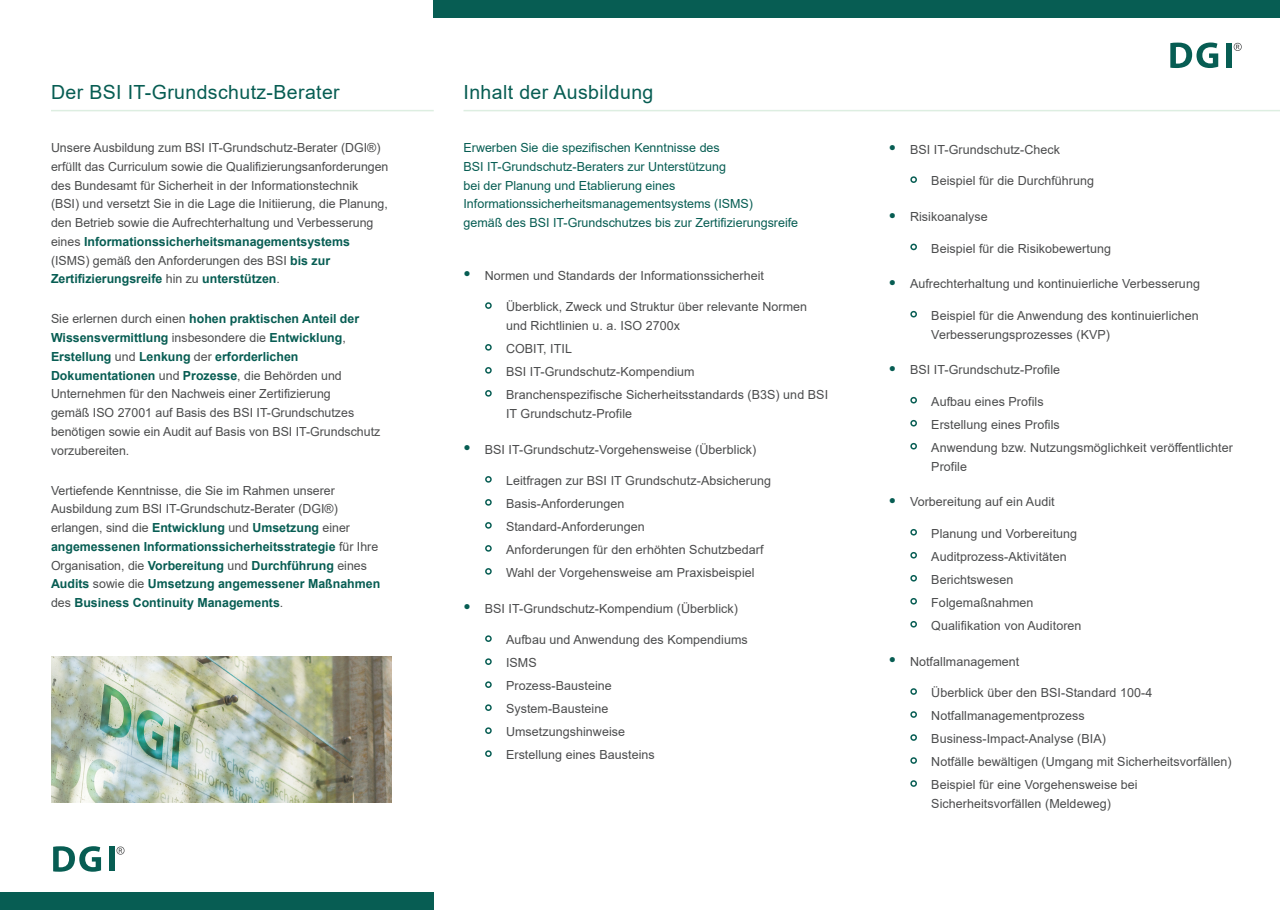
<style>
.page{position:relative;width:1280px;height:910px;background:#fff}
.page>*{position:absolute;margin:0;border:0;box-sizing:border-box;transform-origin:0 0}
.Überschrift_mit_Absa{font:19.5px "Arial";letter-spacing:.02em;color:#075d53}
.t1{font:12.45px/18.8px "Arial";letter-spacing:.005em;color:#4b4c4d}
.t2{font:12.45px/18.8px "Arial";color:#075d53}
.s1{font-weight:700;color:#075d53}
.s2{font-size:20.55px;color:#075d53}
</style>
<div class="page">
<div style="left:0;top:893px;width:434px;height:17px;background:#075d53"></div>
<div style="left:434px;top:0;width:846px;height:17px;background:#075d53"></div>
<img style="left:51px;top:657px;width:340px;height:145px">
<hr style="left:51px;top:110px;width:383px;height:1px;background:#ddeee1">
<hr style="left:463px;top:110px;width:817px;height:1px;background:#ddeee1">
<svg style="left:1170px;top:43px;width:48px;height:25px"></svg>
<div style="left:1226px;top:43px;width:6px;height:25px;background:#075d53"></div>
<svg style="left:1234px;top:43px;width:8px;height:8px"></svg>
<svg style="left:53px;top:846px;width:48px;height:26px"></svg>
<div style="left:109px;top:846px;width:6px;height:25px;background:#075d53"></div>
<svg style="left:116px;top:846px;width:9px;height:9px"></svg>
<p class="Überschrift_mit_Absa" style="left:51px;top:79px;width:290px">Der BSI IT-Grundschutz-Berater</p>
<p class="t1" style="left:51px;top:138px;width:339px">Unsere Ausbildung zum BSI IT-Grundschutz-Berater (DGI®) erfüllt das Curriculum sowie die Qualifizierungsanforderungen des Bundesamt für Sicherheit in der Informationstechnik (BSI) und versetzt Sie in die Lage die Initiierung, die Planung, den Betrieb sowie die Aufrechterhaltung und Verbesserung eines <span class="s1">Informationssicherheitsmanagementsystems </span>(ISMS) gemäß den Anforderungen des BSI <span class="s1">bis zur Zertifizierungsreife</span> hin zu <span class="s1">unterstützen</span>.</p>
<p class="t1" style="left:51px;top:309px;width:331px">Sie erlernen durch einen <span class="s1">hohen praktischen Anteil der Wissensvermittlung</span> insbesondere die <span class="s1">Entwicklung</span>, <span class="s1">Erstellung</span> und <span class="s1">Lenkung</span> der <span class="s1">erforderlichen Dokumentationen</span> und <span class="s1">Prozesse</span>, die Behörden und Unternehmen für den Nachweis einer Zertifizierung<br>gemäß ISO 27001 auf Basis des BSI IT-Grundschutzes benötigen sowie ein Audit auf Basis von BSI IT-Grundschutz vorzubereiten.</p>
<p class="t1" style="left:51px;top:481px;width:331px">Vertiefende Kenntnisse, die Sie im Rahmen unserer Ausbildung zum BSI IT-Grundschutz-Berater (DGI®) erlangen, sind die <span class="s1">Entwicklung</span> und <span class="s1">Umsetzung</span> einer <span class="s1">angemessenen Informationssicherheitsstrategie</span> für Ihre Organisation, die <span class="s1">Vorbereitung</span> und <span class="s1">Durchführung</span> eines <span class="s1">Audits</span> sowie die <span class="s1">Umsetzung angemessener Maßnahmen </span>des <span class="s1">Business Continuity Managements</span>.</p>
<p class="Überschrift_mit_Absa" style="left:463px;top:79px;width:191px">Inhalt der Ausbildung</p>
<p class="t2" style="left:463px;top:138px;width:336px">Erwerben Sie die spezifischen Kenntnisse des<br>BSI IT-Grundschutz-Beraters zur Unterstützung<br>bei der Planung und Etablierung eines Informationssicherheitsmanagementsystems (ISMS)<br>gemäß des BSI IT-Grundschutzes bis zur Zertifizierungsreife</p>
<p class="t1" style="left:463px;top:266px;width:302px"><span class="s2">•</span> Normen und Standards der Informationssicherheit</p>
<p class="t1" style="left:506px;top:297px;width:303px;text-indent:-21px"><span class="s2">•</span> Überblick, Zweck und Struktur über relevante Normen und Richtlinien u. a. ISO 2700x</p>
<p class="t1" style="left:485px;top:339px;width:89px"><span class="s2">•</span> COBIT, ITIL</p>
<p class="t1" style="left:485px;top:362px;width:211px"><span class="s2">•</span> BSI IT-Grundschutz-Kompendium</p>
<p class="t1" style="left:506px;top:385px;width:324px;text-indent:-21px"><span class="s2">•</span> Branchenspezifische Sicherheitsstandards (B3S) und BSI<br>IT Grundschutz-Profile</p>
<p class="t1" style="left:463px;top:440px;width:294px"><span class="s2">•</span> BSI IT-Grundschutz-Vorgehensweise (Überblick)</p>
<p class="t1" style="left:485px;top:471px;width:288px"><span class="s2">•</span> Leitfragen zur BSI IT Grundschutz-Absicherung</p>
<p class="t1" style="left:485px;top:494px;width:141px"><span class="s2">•</span> Basis-Anforderungen</p>
<p class="t1" style="left:485px;top:517px;width:162px"><span class="s2">•</span> Standard-Anforderungen</p>
<p class="t1" style="left:485px;top:540px;width:280px"><span class="s2">•</span> Anforderungen für den erhöhten Schutzbedarf</p>
<p class="t1" style="left:485px;top:563px;width:271px"><span class="s2">•</span> Wahl der Vorgehensweise am Praxisbeispiel</p>
<p class="t1" style="left:463px;top:599px;width:276px"><span class="s2">•</span> BSI IT-Grundschutz-Kompendium (Überblick)</p>
<p class="t1" style="left:485px;top:630px;width:265px"><span class="s2">•</span> Aufbau und Anwendung des Kompendiums</p>
<p class="t1" style="left:485px;top:653px;width:53px"><span class="s2">•</span> ISMS</p>
<p class="t1" style="left:485px;top:676px;width:129px"><span class="s2">•</span> Prozess-Bausteine</p>
<p class="t1" style="left:485px;top:699px;width:125px"><span class="s2">•</span> System-Bausteine</p>
<p class="t1" style="left:485px;top:722px;width:142px"><span class="s2">•</span> Umsetzungshinweise</p>
<p class="t1" style="left:485px;top:745px;width:172px"><span class="s2">•</span> Erstellung eines Bausteins</p>
<p class="t1" style="left:889px;top:140px;width:173px"><span class="s2">•</span> BSI IT-Grundschutz-Check</p>
<p class="t1" style="left:910px;top:172px;width:186px"><span class="s2">•</span> Beispiel für die Durchführung</p>
<p class="t1" style="left:889px;top:207px;width:101px"><span class="s2">•</span> Risikoanalyse</p>
<p class="t1" style="left:910px;top:239px;width:202px"><span class="s2">•</span> Beispiel für die Risikobewertung</p>
<p class="t1" style="left:889px;top:275px;width:313px"><span class="s2">•</span> Aufrechterhaltung und kontinuierliche Verbesserung</p>
<p class="t1" style="left:931px;top:306px;width:269px;text-indent:-21px"><span class="s2">•</span> Beispiel für die Anwendung des kontinuierlichen<br>Verbesserungsprozesses (KVP)</p>
<p class="t1" style="left:889px;top:361px;width:173px"><span class="s2">•</span> BSI IT-Grundschutz-Profile</p>
<p class="t1" style="left:910px;top:392px;width:135px"><span class="s2">•</span> Aufbau eines Profils</p>
<p class="t1" style="left:910px;top:415px;width:151px"><span class="s2">•</span> Erstellung eines Profils</p>
<p class="t1" style="left:931px;top:438px;width:303px;text-indent:-21px"><span class="s2">•</span> Anwendung bzw. Nutzungsmöglichkeit veröffentlichter<br>Profile</p>
<p class="t1" style="left:889px;top:493px;width:167px"><span class="s2">•</span> Vorbereitung auf ein Audit</p>
<p class="t1" style="left:910px;top:524px;width:169px"><span class="s2">•</span> Planung und Vorbereitung</p>
<p class="t1" style="left:910px;top:547px;width:158px"><span class="s2">•</span> Auditprozess-Aktivitäten</p>
<p class="t1" style="left:910px;top:570px;width:105px"><span class="s2">•</span> Berichtswesen</p>
<p class="t1" style="left:910px;top:593px;width:125px"><span class="s2">•</span> Folgemaßnahmen</p>
<p class="t1" style="left:910px;top:616px;width:173px"><span class="s2">•</span> Qualifikation von Auditoren</p>
<p class="t1" style="left:889px;top:652px;width:132px"><span class="s2">•</span> Notfallmanagement</p>
<p class="t1" style="left:910px;top:683px;width:244px"><span class="s2">•</span> Überblick über den BSI-Standard 100-4</p>
<p class="t1" style="left:910px;top:706px;width:176px"><span class="s2">•</span> Notfallmanagementprozess</p>
<p class="t1" style="left:910px;top:729px;width:197px"><span class="s2">•</span> Business-Impact-Analyse (BIA)</p>
<p class="t1" style="left:910px;top:752px;width:323px"><span class="s2">•</span> Notfälle bewältigen (Umgang mit Sicherheitsvorfällen)</p>
<p class="t1" style="left:910px;top:775px;width:229px;text-align:center"><span class="s2">•</span> Beispiel für eine Vorgehensweise bei<br>Sicherheitsvorfällen (Meldeweg)</p>
</div>
